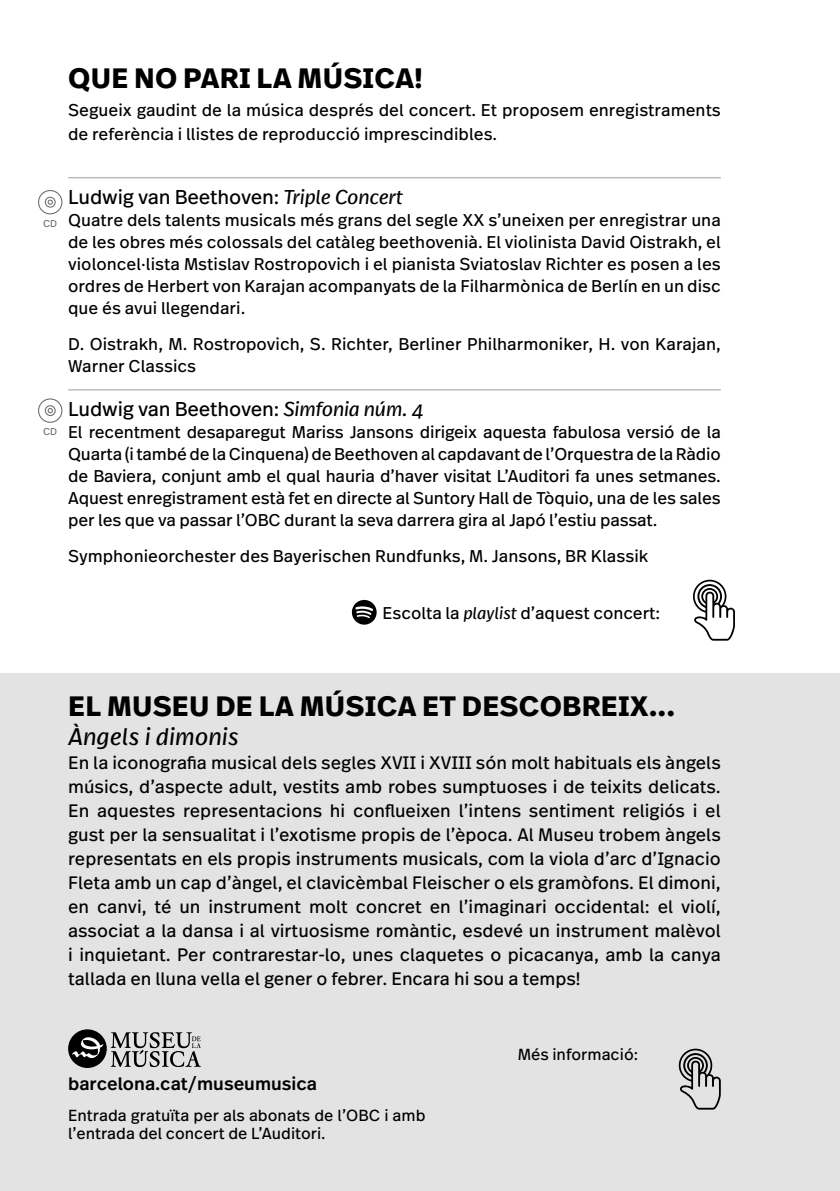
<style>
.page{position:relative;width:840px;height:1191px;background:#fff}
.page>*{position:absolute;margin:0;border:0;box-sizing:border-box;transform-origin:0 0}
.t1{font:700 28px "Real Text Pro";letter-spacing:.01em;color:#000}
.t2{font:italic 24px "Real Text Pro";color:#000}
.t3{font:20px "Real Text Pro";letter-spacing:-.01em;color:#000}
.t4{font:18px/24px "Real Text Pro";color:#000;text-align:justify}
.t5{font:500 18px "Real Text Pro";color:#000}
.t6{font:17px/22px "Real Text Pro";color:#000}
.t7{font:16px/18px "Real Text Pro";color:#000}
.t8{font:10px "Real Text Pro";color:#706f6f}
.s1{font-style:italic}
</style>
<div class="page">
<div style="left:0;top:673px;width:839px;height:518px;background:#e3e3e3"></div>
<svg style="left:111px;top:1032px;width:90px;height:35px"></svg>
<div style="left:68px;top:1029px;width:39px;height:39px;background:#000;border-radius:50%"></div>
<svg style="left:72px;top:1034px;width:31px;height:25px"></svg>
<hr style="left:68px;top:177px;width:652px;height:1px;background:#9d9d9c">
<hr style="left:68px;top:389px;width:652px;height:1px;background:#9d9d9c">
<svg style="left:38px;top:190px;width:24px;height:24px"></svg>
<svg style="left:38px;top:398px;width:24px;height:25px"></svg>
<svg style="left:351px;top:600px;width:25px;height:24px"></svg>
<svg style="left:678px;top:1048px;width:42px;height:61px"></svg>
<svg style="left:693px;top:579px;width:41px;height:61px"></svg>
<h1 class="t1" style="left:68px;top:57px;width:355px">QUE NO PARI LA MÚSICA!</h1>
<p class="t6" style="left:68px;top:97px;width:653px;line-height:24px">Segueix gaudint de la música després del concert. Et proposem enregistraments de referència i llistes de reproducció imprescindibles.</p>
<p class="t8" style="left:43px;top:216px;width:16px">CD</p>
<p class="t8" style="left:43px;top:425px;width:16px">CD</p>
<p class="t3" style="left:68px;top:183px;width:336px">Ludwig van Beethoven: <span class="s1">Triple Concert</span></p>
<p class="t6" style="left:68px;top:208px;width:654px;text-align:justify">Quatre dels talents musicals més grans del segle XX s’uneixen per enregistrar una de les obres més colossals del catàleg beethovenià. El violinista David Oistrakh, el violoncel·lista Mstislav Rostropovich i el pianista Sviatoslav Richter es posen a les ordres de Herbert von Karajan acompanyats de la Filharmònica de Berlín en un disc que és avui llegendari.</p>
<p class="t6" style="left:68px;top:332px;width:653px">D. Oistrakh, M. Rostropovich, S. Richter, Berliner Philharmoniker, H. von Karajan,<br>Warner Classics</p>
<p class="t3" style="left:68px;top:395px;width:357px">Ludwig van Beethoven: <span class="s1">Simfonia núm. 4</span></p>
<p class="t6" style="left:68px;top:420px;width:654px;text-align:justify">El recentment desaparegut Mariss Jansons dirigeix aquesta fabulosa versió de la Quarta (i també de la Cinquena) de Beethoven al capdavant de l’Orquestra de la Ràdio de Baviera, conjunt amb el qual hauria d’haver visitat L’Auditori fa unes setmanes.<br>Aquest enregistrament està fet en directe al Suntory Hall de Tòquio, una de les sales per les que va passar l’OBC durant la seva darrera gira al Japó l’estiu passat.</p>
<p class="t6" style="left:68px;top:544px;width:581px">Symphonieorchester des Bayerischen Rundfunks, M. Jansons, BR Klassik</p>
<p class="t6" style="left:382px;top:602px;width:279px">Escolta la <span class="s1">playlist</span> d’aquest concert:</p>
<h1 class="t1" style="left:68px;top:686px;width:608px">EL MUSEU DE LA MÚSICA ET DESCOBREIX...</h1>
<h2 class="t2" style="left:68px;top:720px;width:172px">Àngels i dimonis</h2>
<p class="t4" style="left:68px;top:750px;width:654px">En la iconografia musical dels segles XVII i XVIII són molt habituals els àngels músics, d’aspecte adult, vestits amb robes sumptuoses i de teixits delicats.<br>En aquestes representacions hi conflueixen l’intens sentiment religiós i el gust per la sensualitat i l’exotisme propis de l’època. Al Museu trobem àngels representats en els propis instruments musicals, com la viola d’arc d’Ignacio Fleta amb un cap d’àngel, el clavicèmbal Fleischer o els gramòfons. El dimoni, en canvi, té un instrument molt concret en l’imaginari occidental: el violí, associat a la dansa i al virtuosisme romàntic, esdevé un instrument malèvol i inquietant. Per contrarestar-lo, unes claquetes o picacanya, amb la canya tallada en lluna vella el gener o febrer. Encara hi sou a temps!</p>
<p class="t5" style="left:68px;top:1071px;width:250px">barcelona.cat/museumusica</p>
<p class="t7" style="left:68px;top:1105px;width:359px">Entrada gratuïta per als abonats de l’OBC i amb l’entrada del concert de L’Auditori.</p>
<p class="t7" style="left:517px;top:1045px;width:122px">Més informació:</p>
</div>
